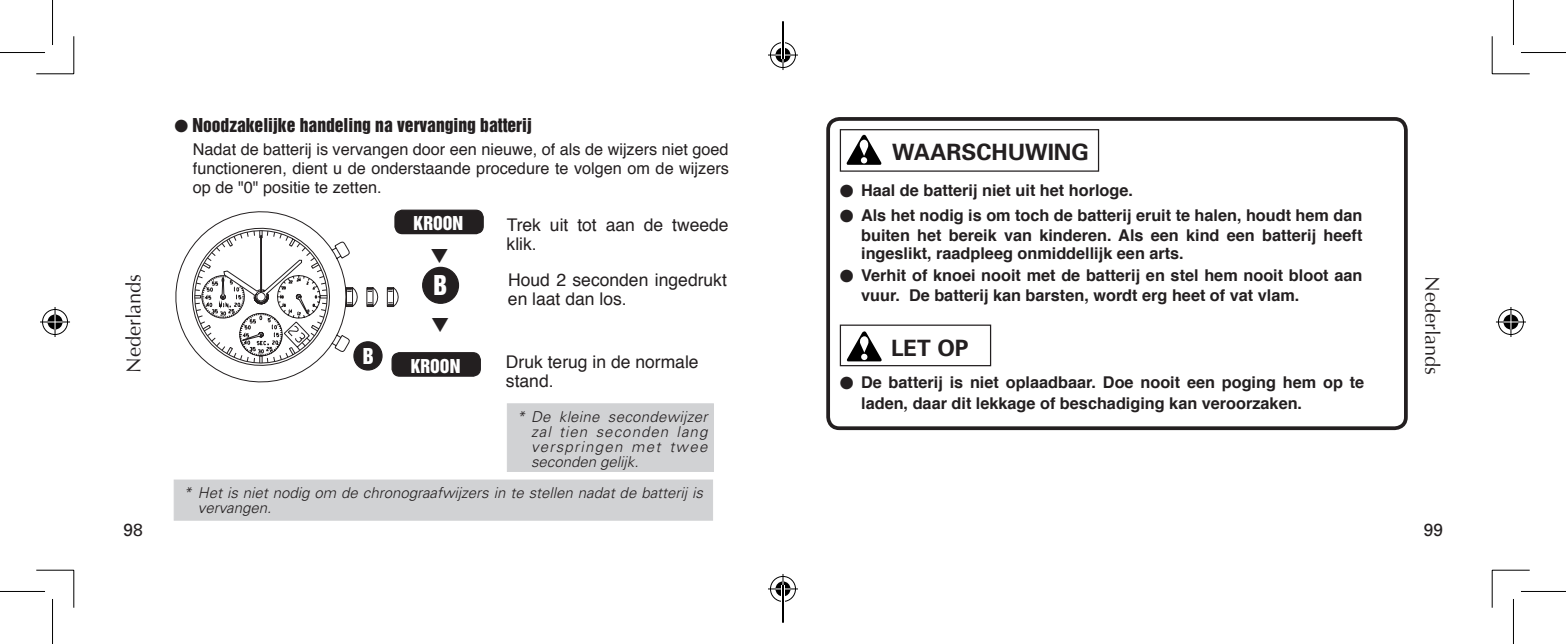
<style>
.page{position:relative;width:1566px;height:644px;background:#fff}
.page>*{position:absolute;margin:0;border:0;box-sizing:border-box;transform-origin:0 0}
.t1{font:25px "Helvetica Inserat";color:#fff}
.t2{font:700 22.5px "Univers";color:#231f20}
.t3{font:20px "Optima";color:#231f20}
.t4{font:20px "Helvetica Inserat";color:#fff}
.t5{font:17.5px/18.8px "Helvetica";color:#231f20}
.t6{font:17.5px "Helvetica Inserat";color:#231f20}
.t7{font:17.5px "Helvetica Inserat";color:#fff}
.t8{font:17.5px "Univers";color:#231f20}
.t9{font:700 16.25px/20.5px "Helvetica";color:#231f20}
.t10{font:16.25px/18.8px "Helvetica";color:#231f20;text-align:justify}
.t11{font:italic 300 15px/15px "Univers";color:#231f20;text-align:justify}
</style>
<div class="page">
<svg style="left:176px;top:211px;width:222px;height:171px"></svg>
<div style="left:422px;top:267px;width:36px;height:36px;background:#231f20;border-radius:50%"></div>
<div style="left:422px;top:267px;width:37px;height:37px;border:1px solid #231f20;border-radius:50%"></div>
<div style="left:392px;top:353px;width:88px;height:23px;background:#231f20;border-radius:8px"></div>
<div style="left:391px;top:352px;width:90px;height:25px;border:1px solid #231f20;border-radius:8px"></div>
<div style="left:395px;top:210px;width:88px;height:24px;background:#231f20;border-radius:8px"></div>
<div style="left:394px;top:210px;width:90px;height:24px;border:1px solid #231f20;border-radius:8px"></div>
<div style="left:354px;top:342px;width:28px;height:28px;background:#231f20;border-radius:50%"></div>
<div style="left:353px;top:341px;width:29px;height:29px;border:1px solid #231f20;border-radius:50%"></div>
<div style="left:507px;top:403px;width:206px;height:68px;background:#d1d2d4;border:1px solid #d1d2d4"></div>
<div style="left:174px;top:479px;width:538px;height:41px;background:#d1d2d4;border:1px solid #d1d2d4"></div>
<div style="left:826px;top:117px;width:581px;height:313px;border:4px solid #231f20;border-radius:11px"></div>
<div style="left:839px;top:129px;width:259px;height:43px;border:1px solid #231f20"></div>
<svg style="left:846px;top:134px;width:35px;height:31px"></svg>
<div style="left:839px;top:324px;width:152px;height:42px;border:1px solid #231f20"></div>
<svg style="left:847px;top:331px;width:34px;height:30px"></svg>
<svg style="left:36px;top:74px;width:38px;height:1px"></svg>
<svg style="left:1492px;top:74px;width:37px;height:1px"></svg>
<svg style="left:36px;top:570px;width:36px;height:1px"></svg>
<svg style="left:1493px;top:570px;width:36px;height:1px"></svg>
<svg style="left:74px;top:36px;width:1px;height:38px"></svg>
<svg style="left:72px;top:570px;width:3px;height:37px"></svg>
<svg style="left:1492px;top:36px;width:1px;height:37px"></svg>
<svg style="left:1492px;top:570px;width:1px;height:37px"></svg>
<hr style="left:36px;top:73px;width:38px;height:1px;background:#000">
<hr style="left:1491px;top:73px;width:38px;height:1px;background:#000">
<hr style="left:36px;top:569px;width:38px;height:1px;background:#000">
<hr style="left:1491px;top:569px;width:38px;height:1px;background:#000">
<hr style="left:73px;top:36px;width:1px;height:38px;background:#000">
<hr style="left:73px;top:570px;width:1px;height:37px;background:#000">
<hr style="left:1491px;top:36px;width:1px;height:38px;background:#000">
<hr style="left:1491px;top:570px;width:1px;height:37px;background:#000">
<hr style="left:0;top:52px;width:45px;height:1px;background:#000">
<hr style="left:1520px;top:52px;width:45px;height:1px;background:#000">
<hr style="left:0;top:591px;width:45px;height:1px;background:#000">
<hr style="left:1520px;top:591px;width:45px;height:1px;background:#000">
<hr style="left:52px;top:0;width:1px;height:45px;background:#000">
<hr style="left:52px;top:599px;width:1px;height:45px;background:#000">
<hr style="left:1512px;top:0;width:1px;height:45px;background:#000">
<hr style="left:1512px;top:599px;width:1px;height:45px;background:#000">
<div style="left:768px;top:41px;width:29px;height:28px;border:4px solid #fff;border-radius:50%"></div>
<svg style="left:768px;top:53px;width:30px;height:4px"></svg>
<hr style="left:781px;top:40px;width:3px;height:30px;background:#fff">
<div style="left:773px;top:46px;width:19px;height:18px;border:4px solid #fff;border-radius:50%"></div>
<div style="left:770px;top:42px;width:25px;height:26px;border:1px solid #000;border-radius:50%"></div>
<hr style="left:768px;top:55px;width:30px;height:1px;background:#000">
<hr style="left:782px;top:40px;width:1px;height:30px;background:#000">
<div style="left:768px;top:574px;width:29px;height:29px;border:4px solid #fff;border-radius:50%"></div>
<hr style="left:768px;top:587px;width:30px;height:3px;background:#fff">
<hr style="left:781px;top:574px;width:3px;height:30px;background:#fff">
<div style="left:773px;top:579px;width:19px;height:19px;border:4px solid #fff;border-radius:50%"></div>
<div style="left:770px;top:576px;width:25px;height:25px;border:1px solid #000;border-radius:50%"></div>
<hr style="left:768px;top:588px;width:30px;height:1px;background:#000">
<hr style="left:782px;top:574px;width:1px;height:30px;background:#000">
<div style="left:41px;top:308px;width:28px;height:28px;border:4px solid #fff;border-radius:50%"></div>
<svg style="left:40px;top:320px;width:30px;height:4px"></svg>
<svg style="left:53px;top:307px;width:4px;height:30px"></svg>
<div style="left:46px;top:313px;width:18px;height:18px;border:4px solid #fff;border-radius:50%"></div>
<div style="left:42px;top:309px;width:26px;height:26px;border:1px solid #000;border-radius:50%"></div>
<hr style="left:40px;top:321px;width:30px;height:1px;background:#000">
<hr style="left:55px;top:307px;width:1px;height:30px;background:#000">
<svg style="left:48px;top:314px;width:15px;height:15px"></svg>
<div style="left:1496px;top:308px;width:28px;height:28px;border:4px solid #fff;border-radius:50%"></div>
<svg style="left:1496px;top:320px;width:29px;height:4px"></svg>
<svg style="left:1508px;top:307px;width:4px;height:30px"></svg>
<div style="left:1501px;top:313px;width:18px;height:18px;border:4px solid #fff;border-radius:50%"></div>
<div style="left:1497px;top:309px;width:26px;height:26px;border:1px solid #000;border-radius:50%"></div>
<hr style="left:1495px;top:321px;width:30px;height:1px;background:#000">
<hr style="left:1510px;top:307px;width:1px;height:30px;background:#000">
<svg style="left:1503px;top:314px;width:15px;height:15px"></svg>
<hr style="left:782px;top:21px;width:1px;height:38px;background:#000">
<hr style="left:782px;top:585px;width:1px;height:37px;background:#000">
<svg style="left:775px;top:31px;width:15px;height:32px"></svg>
<svg style="left:775px;top:581px;width:15px;height:32px"></svg>
<p class="t6" style="left:175px;top:115px;width:359px">● Noodzakelijke handeling na vervanging batterij</p>
<h2 class="t2" style="left:892px;top:138px;width:198px">WAARSCHUWING</h2>
<p class="t9" style="left:839px;top:180px;width:295px">● Haal de batterij niet uit het horloge.</p>
<p class="t9" style="left:839px;top:205px;width:524px;text-align:right">● Als het nodig is om toch de batterij eruit te halen, houdt hem dan buiten het bereik van kinderen. Als een kind een batterij heeft</p>
<p class="t9" style="left:861px;top:243px;width:324px">ingeslikt, raadpleeg onmiddellijk een arts.</p>
<p class="t9" style="left:861px;top:265px;width:502px;text-indent:-21px">● Verhit of knoei nooit met de batterij en stel hem nooit bloot aan vuur. De batterij kan barsten, wordt erg heet of vat vlam.</p>
<h2 class="t2" style="left:890px;top:334px;width:79px">LET OP</h2>
<p class="t9" style="left:861px;top:372px;width:504px;text-indent:-21px">● De batterij is niet oplaadbaar. Doe nooit een poging hem op te laden, daar dit lekkage of beschadiging kan veroorzaken.</p>
<p class="t10" style="left:193px;top:141px;width:537px">Nadat de batterij is vervangen door een nieuwe, of als de wijzers niet goed functioneren, dient u de onderstaande procedure te volgen om de wijzers op de "0" positie te zetten.</p>
<p class="t7" style="left:413px;top:213px;width:51px">KROON</p>
<p class="t5" style="left:506px;top:216px;width:223px">Trek uit tot aan de tweede klik.</p>
<h1 class="t1" style="left:433px;top:271px;width:15px">B</h1>
<p class="t5" style="left:508px;top:271px;width:220px">Houd 2 seconden ingedrukt en laat dan los.</p>
<p class="t3" style="left:122px;top:373px;width:100px;rotate:-90deg">Nederlands</p>
<p class="t3" style="left:1443px;top:276px;width:100px;rotate:90deg">Nederlands</p>
<p class="t4" style="left:363px;top:344px;width:13px">B</p>
<p class="t5" style="left:506px;top:353px;width:194px">Druk terug in de normale stand.</p>
<p class="t7" style="left:411px;top:355px;width:51px">KROON</p>
<p class="t11" style="left:531px;top:409px;width:178px;text-indent:-14px">* De kleine secondewijzer zal tien seconden lang verspringen met twee seconden gelijk.</p>
<p class="t11" style="left:198px;top:485px;width:506px;text-indent:-14px">* Het is niet nodig om de chronograafwijzers in te stellen nadat de batterij is vervangen.</p>
<p class="t8" style="left:124px;top:519px;width:21px">98</p>
<p class="t8" style="left:1423px;top:519px;width:21px">99</p>
</div>
